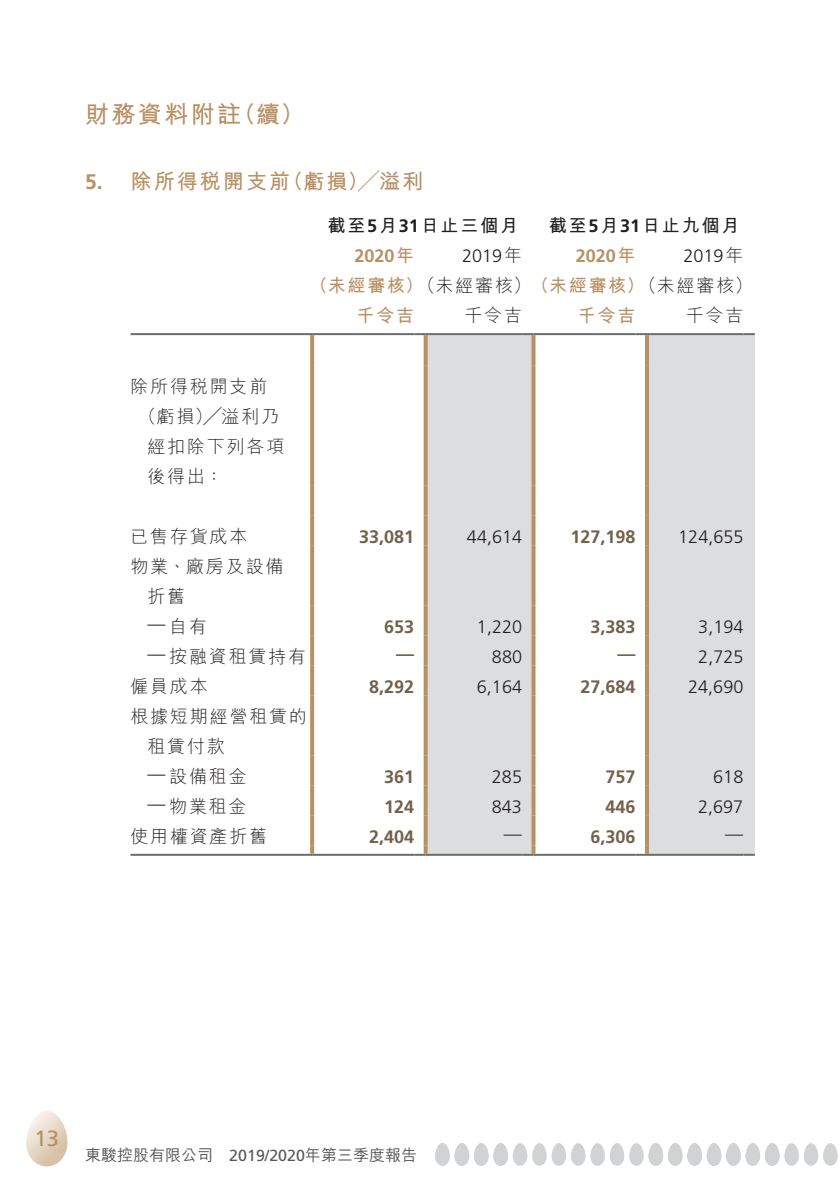
<style>
.page{position:relative;width:840px;height:1191px;background:#fff}
.page>*{position:absolute;margin:0;border:0;box-sizing:border-box;transform-origin:0 0}
.t1{font:700 24px "M Hei HK";letter-spacing:.1em;color:#b89063}
.t2{font:22px "Frutiger LT Std";color:#b89063}
.t3{font:700 21px "M Hei HK";letter-spacing:.1em;color:#b89063}
.t4{font:700 21px "Frutiger LT Std";color:#b89063}
.t5{font:300 18px/30px "M Hei HK";letter-spacing:.1em;color:#231f20}
.t6{font:300 18px "Frutiger LT Std";color:#231f20}
.t7{font:700 18px "Frutiger LT Std";color:#73614b}
.t8{font:700 18px "M Hei HK";letter-spacing:.1em;color:#231f20}
.t9{font:700 18px "Frutiger LT Std";color:#b89063}
.t10{font:700 18px "M Hei HK";letter-spacing:.1em;color:#b89063}
.t11{font:16px "Frutiger LT Std";color:#57585a}
.t12{font:500 16px "M Hei HK";color:#57585a}
.s1{font-family:"Frutiger LT Std"}
.s2{font-family:"M Hei HK"}
.s3{font-weight:700;color:#b89063}
.s4{font-family:"M Hei HK";font-weight:500}
</style>
<div class="page">
<svg style="left:26px;top:1111px;width:42px;height:55px"></svg>
<svg style="left:435px;top:1143px;width:402px;height:22px"></svg>
<svg style="left:427px;top:335px;width:327px;height:519px;fill:#dcdddf"></svg>
<hr style="left:130px;top:854px;width:182px;height:2px;background:#6c6d70">
<hr style="left:312px;top:854px;width:102px;height:2px;background:#6c6d70">
<hr style="left:425px;top:854px;width:97px;height:2px;background:#6c6d70">
<hr style="left:533px;top:854px;width:102px;height:2px;background:#6c6d70">
<hr style="left:646px;top:854px;width:97px;height:2px;background:#6c6d70">
<svg style="left:743px;top:854px;width:11px;height:2px"></svg>
<hr style="left:130px;top:333px;width:182px;height:2px;background:#6c6d70">
<hr style="left:312px;top:333px;width:102px;height:2px;background:#6c6d70">
<svg style="left:414px;top:333px;width:11px;height:2px"></svg>
<hr style="left:425px;top:333px;width:97px;height:2px;background:#6c6d70">
<svg style="left:522px;top:333px;width:11px;height:2px"></svg>
<hr style="left:533px;top:333px;width:102px;height:2px;background:#6c6d70">
<svg style="left:635px;top:333px;width:11px;height:2px"></svg>
<hr style="left:646px;top:333px;width:97px;height:2px;background:#6c6d70">
<svg style="left:743px;top:333px;width:11px;height:2px"></svg>
<svg style="left:644px;top:335px;width:4px;height:30px"></svg>
<svg style="left:644px;top:365px;width:4px;height:120px"></svg>
<svg style="left:644px;top:485px;width:4px;height:30px"></svg>
<svg style="left:644px;top:515px;width:4px;height:30px"></svg>
<svg style="left:644px;top:545px;width:4px;height:60px"></svg>
<svg style="left:644px;top:605px;width:4px;height:30px"></svg>
<svg style="left:644px;top:635px;width:4px;height:30px"></svg>
<svg style="left:644px;top:665px;width:4px;height:30px"></svg>
<svg style="left:644px;top:695px;width:4px;height:60px"></svg>
<svg style="left:644px;top:755px;width:4px;height:30px"></svg>
<svg style="left:644px;top:785px;width:4px;height:30px"></svg>
<svg style="left:644px;top:815px;width:4px;height:30px"></svg>
<svg style="left:635px;top:845px;width:13px;height:11px"></svg>
<svg style="left:423px;top:335px;width:4px;height:30px"></svg>
<svg style="left:423px;top:365px;width:4px;height:120px"></svg>
<svg style="left:423px;top:485px;width:4px;height:30px"></svg>
<svg style="left:423px;top:515px;width:4px;height:30px"></svg>
<svg style="left:423px;top:545px;width:4px;height:60px"></svg>
<svg style="left:423px;top:605px;width:4px;height:30px"></svg>
<svg style="left:423px;top:635px;width:4px;height:30px"></svg>
<svg style="left:423px;top:665px;width:4px;height:30px"></svg>
<svg style="left:423px;top:695px;width:4px;height:60px"></svg>
<svg style="left:423px;top:755px;width:4px;height:30px"></svg>
<svg style="left:423px;top:785px;width:4px;height:30px"></svg>
<svg style="left:423px;top:815px;width:4px;height:30px"></svg>
<svg style="left:414px;top:845px;width:13px;height:11px"></svg>
<svg style="left:531px;top:335px;width:4px;height:30px"></svg>
<svg style="left:531px;top:365px;width:4px;height:120px"></svg>
<svg style="left:531px;top:485px;width:4px;height:30px"></svg>
<svg style="left:531px;top:515px;width:4px;height:30px"></svg>
<svg style="left:531px;top:545px;width:4px;height:60px"></svg>
<svg style="left:531px;top:605px;width:4px;height:30px"></svg>
<svg style="left:531px;top:635px;width:4px;height:30px"></svg>
<svg style="left:531px;top:665px;width:4px;height:30px"></svg>
<svg style="left:531px;top:695px;width:4px;height:60px"></svg>
<svg style="left:531px;top:755px;width:4px;height:30px"></svg>
<svg style="left:531px;top:785px;width:4px;height:30px"></svg>
<svg style="left:531px;top:815px;width:4px;height:30px"></svg>
<svg style="left:522px;top:845px;width:13px;height:11px"></svg>
<svg style="left:310px;top:335px;width:4px;height:30px"></svg>
<svg style="left:310px;top:365px;width:4px;height:120px"></svg>
<svg style="left:310px;top:485px;width:4px;height:30px"></svg>
<svg style="left:310px;top:515px;width:4px;height:30px"></svg>
<svg style="left:310px;top:545px;width:4px;height:60px"></svg>
<svg style="left:310px;top:605px;width:4px;height:30px"></svg>
<svg style="left:310px;top:635px;width:4px;height:30px"></svg>
<svg style="left:310px;top:665px;width:4px;height:30px"></svg>
<svg style="left:310px;top:695px;width:4px;height:60px"></svg>
<svg style="left:310px;top:755px;width:4px;height:30px"></svg>
<svg style="left:310px;top:785px;width:4px;height:30px"></svg>
<svg style="left:310px;top:815px;width:4px;height:30px"></svg>
<svg style="left:310px;top:845px;width:4px;height:9px"></svg>
<h1 class="t1" style="left:85px;top:97px;width:157px">財務資料附註</h1>
<h1 class="t1" style="left:232px;top:97px;width:73px">（續(</h1>
<p class="t4" style="left:85px;top:169px;width:19px">5.</p>
<p class="t3" style="left:282px;top:166px;width:142px">（虧損）╱溢利</p>
<p class="t3" style="left:130px;top:166px;width:161px">除所得稅開支前</p>
<p class="t8" style="left:327px;top:213px;width:192px">截至<span class="s1">5</span>月<span class="s1">31</span>日止三個月</p>
<p class="t8" style="left:548px;top:213px;width:192px">截至<span class="s1">5</span>月<span class="s1">31</span>日止九個月</p>
<p class="t6" style="left:462px;top:246px;width:61px">2019<span class="s2">年</span></p>
<p class="t6" style="left:683px;top:246px;width:61px">2019<span class="s2">年</span></p>
<p class="t9" style="left:354px;top:245px;width:61px">2020<span class="s2">年</span></p>
<p class="t5" style="left:685px;top:270px;width:68px;text-indent:-376px"><span class="s3">（未經審核）</span>（未經審核）<span class="s3">（未經審核）</span>（未經審核(千令吉</p>
<p class="t9" style="left:575px;top:245px;width:61px">2020<span class="s2">年</span></p>
<p class="t5" style="left:464px;top:300px;width:59px">千令吉</p>
<p class="t10" style="left:356px;top:303px;width:59px">千令吉</p>
<p class="t10" style="left:577px;top:303px;width:59px">千令吉</p>
<p class="t5" style="left:130px;top:371px;width:138px">除所得稅開支前</p>
<p class="t5" style="left:138px;top:401px;width:142px">（虧損）╱溢利乃</p>
<p class="t5" style="left:147px;top:431px;width:138px">經扣除下列各項</p>
<p class="t5" style="left:147px;top:461px;width:77px">後得出：</p>
<p class="t5" style="left:130px;top:521px;width:118px">已售存貨成本</p>
<p class="t5" style="left:130px;top:551px;width:154px">物業、廠房及設備</p>
<p class="t5" style="left:147px;top:581px;width:39px">折舊</p>
<p class="t7" style="left:359px;top:526px;width:57px">33,081</p>
<p class="t6" style="left:466px;top:526px;width:57px">44,614</p>
<p class="t7" style="left:570px;top:526px;width:67px">127,198</p>
<p class="t6" style="left:678px;top:526px;width:67px">124,655</p>
<p class="t5" style="left:169px;top:611px;width:39px">自有</p>
<p class="t6" style="left:147px;top:614px;width:19px">—</p>
<p class="t7" style="left:384px;top:616px;width:32px">653</p>
<p class="t6" style="left:476px;top:616px;width:47px">1,220</p>
<p class="t7" style="left:590px;top:616px;width:47px">3,383</p>
<p class="t6" style="left:698px;top:616px;width:47px">3,194</p>
<p class="t5" style="left:169px;top:641px;width:138px">按融資租賃持有</p>
<p class="t6" style="left:147px;top:644px;width:19px">—</p>
<p class="t7" style="left:396px;top:643px;width:19px">—</p>
<p class="t6" style="left:491px;top:646px;width:32px">880</p>
<p class="t7" style="left:617px;top:643px;width:19px">—</p>
<p class="t6" style="left:698px;top:646px;width:47px">2,725</p>
<p class="t5" style="left:130px;top:671px;width:79px">僱員成本</p>
<p class="t5" style="left:130px;top:701px;width:178px">根據短期經營租賃的</p>
<p class="t5" style="left:147px;top:731px;width:79px">租賃付款</p>
<p class="t7" style="left:369px;top:676px;width:47px">8,292</p>
<p class="t6" style="left:476px;top:676px;width:47px">6,164</p>
<p class="t7" style="left:580px;top:676px;width:57px">27,684</p>
<p class="t6" style="left:688px;top:676px;width:57px">24,690</p>
<p class="t5" style="left:169px;top:761px;width:79px">設備租金</p>
<p class="t6" style="left:147px;top:764px;width:19px">—</p>
<p class="t7" style="left:384px;top:766px;width:32px">361</p>
<p class="t6" style="left:491px;top:766px;width:32px">285</p>
<p class="t7" style="left:605px;top:766px;width:32px">757</p>
<p class="t6" style="left:713px;top:766px;width:32px">618</p>
<p class="t5" style="left:169px;top:791px;width:79px">物業租金</p>
<p class="t6" style="left:147px;top:794px;width:19px">—</p>
<p class="t7" style="left:384px;top:796px;width:32px">124</p>
<p class="t6" style="left:491px;top:796px;width:32px">843</p>
<p class="t7" style="left:605px;top:796px;width:32px">446</p>
<p class="t6" style="left:697px;top:796px;width:47px">2,697</p>
<p class="t5" style="left:130px;top:821px;width:138px">使用權資產折舊</p>
<p class="t7" style="left:369px;top:826px;width:47px">2,404</p>
<p class="t6" style="left:503px;top:824px;width:19px">—</p>
<p class="t7" style="left:590px;top:826px;width:47px">6,306</p>
<p class="t6" style="left:724px;top:824px;width:19px">—</p>
<p class="t2" style="left:35px;top:1125px;width:26px">13</p>
<p class="t12" style="left:85px;top:1144px;width:129px">東駿控股有限公司</p>
<p class="t11" style="left:229px;top:1145px;width:189px">2019/2020<span class="s4">年第三季度報告</span></p>
</div>
